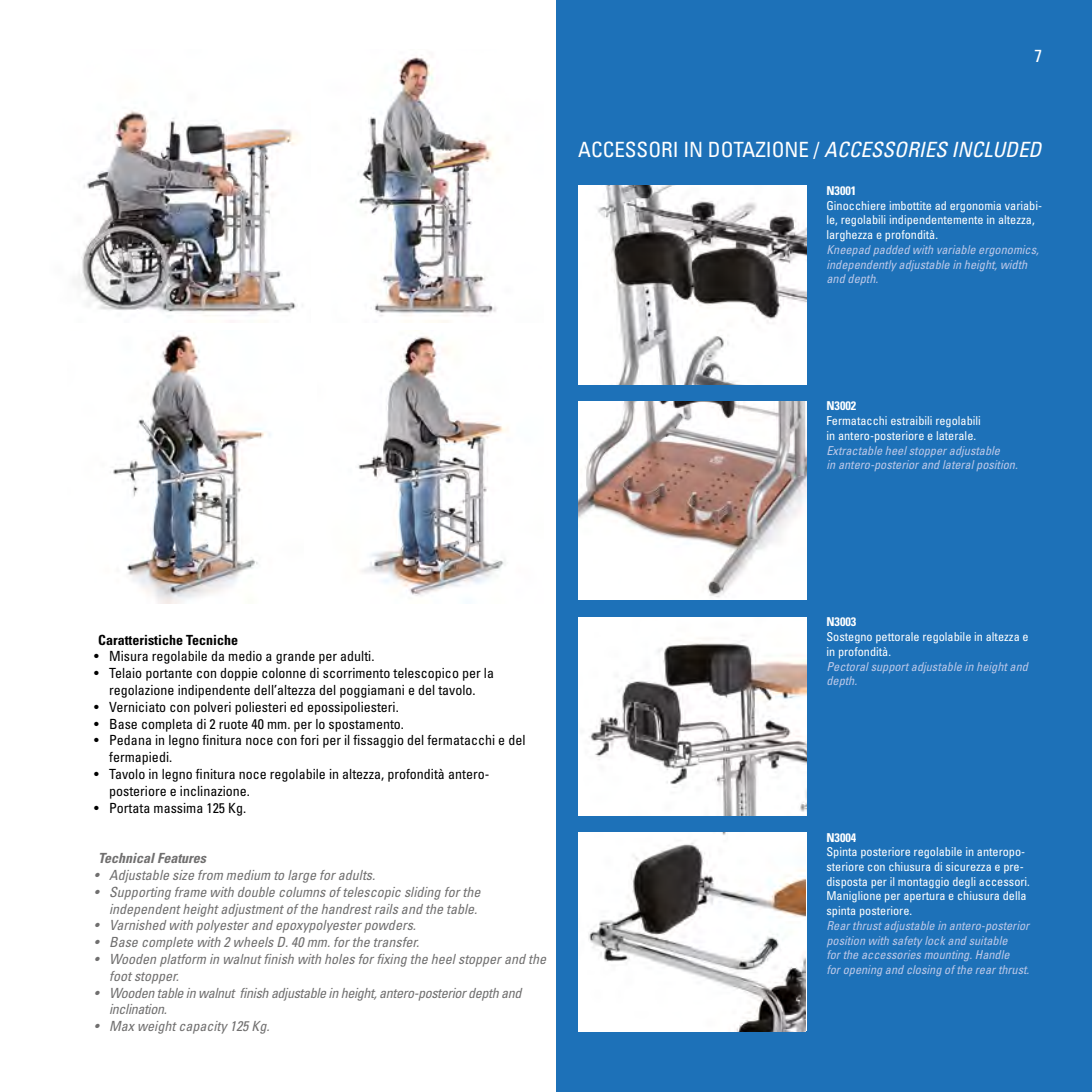
<style>
.page{position:relative;width:1092px;height:1092px;background:#fff}
.page>*{position:absolute;margin:0;border:0;box-sizing:border-box;transform-origin:0 0}
.t1{font:condensed 21px "Univers LT Std";color:#fff}
.t2{font:condensed 17.5px "Univers LT Std";color:#fff}
.t3{font:condensed 14px/16.8px "Univers LT Std";color:#000}
.t4{font:italic condensed 14px/16.8px "Univers LT Std";color:#706f6f;text-align:right}
.t5{font:italic condensed 14px/16.8px "Univers LT Std";letter-spacing:-.025em;color:#706f6f}
.t6{font:700 condensed 14px "Univers LT Std";color:#000}
.t7{font:italic 700 condensed 14px "Univers LT Std";color:#706f6f}
.t8{font:condensed 12.25px/14.7px "Univers LT Std";color:#fff}
.t9{font:italic condensed 12.25px/14.7px "Univers LT Std";color:#bdc9e9}
.t10{font:700 condensed 12.25px "Univers LT Std";color:#fff}
.s1{font-style:italic}
</style>
<div class="page">
<div style="left:556px;top:0;width:535px;height:1091px;background:#1d71b8"></div>
<img style="left:113px;top:334px;width:158px;height:269px">
<img style="left:358px;top:336px;width:150px;height:260px">
<img style="left:74px;top:110px;width:229px;height:208px">
<img style="left:358px;top:55px;width:139px;height:267px">
<img style="left:578px;top:401px;width:228px;height:198px">
<img style="left:578px;top:617px;width:228px;height:198px">
<img style="left:578px;top:832px;width:227px;height:199px">
<img style="left:578px;top:186px;width:228px;height:198px">
<p class="t2" style="left:1034px;top:45px;width:9px">7</p>
<h1 class="t1" style="left:578px;top:136px;width:464px">ACCESSORI IN DOTAZIONE / <span class="s1">ACCESSORIES INCLUDED</span></h1>
<p class="t10" style="left:826px;top:183px;width:31px">N3001</p>
<p class="t8" style="left:826px;top:198px;width:217px">Ginocchiere imbottite ad ergonomia variabi&shy;le, regolabili indipendentemente in altezza, larghezza e profondità.</p>
<p class="t9" style="left:826px;top:242px;width:214px">Kneepad padded with variable ergonomics, independently adjustable in height, width and depth.</p>
<p class="t10" style="left:826px;top:398px;width:31px">N3002</p>
<p class="t8" style="left:826px;top:413px;width:156px">Fermatacchi estraibili regolabili in antero-posteriore e laterale.</p>
<p class="t9" style="left:826px;top:443px;width:193px">Extractable heel stopper adjustable<br>in antero-posterior and lateral position.</p>
<p class="t6" style="left:98px;top:631px;width:141px">Caratteristiche Tecniche</p>
<p class="t3" style="left:94px;top:647px;width:282px">• Misura regolabile da medio a grande per adulti.</p>
<p class="t3" style="left:94px;top:664px;width:401px;text-align:center">• Telaio portante con doppie colonne di scorrimento telescopico per la regolazione indipendente dell’altezza del poggiamani e del tavolo.</p>
<p class="t3" style="left:94px;top:698px;width:306px">• Verniciato con polveri poliesteri ed epossipoliesteri.</p>
<p class="t3" style="left:94px;top:715px;width:311px">• Base completa di 2 ruote 40 mm. per lo spostamento.</p>
<p class="t3" style="left:109px;top:731px;width:418px;text-indent:-15px">• Pedana in legno finitura noce con fori per il fissaggio del fermatacchi e del fermapiedi.</p>
<p class="t3" style="left:109px;top:765px;width:381px;text-indent:-15px">• Tavolo in legno finitura noce regolabile in altezza, profondità antero&shy;posteriore e inclinazione.</p>
<p class="t3" style="left:94px;top:799px;width:153px">• Portata massima 125 Kg.</p>
<p class="t7" style="left:98px;top:849px;width:109px">Technical Features</p>
<p class="t4" style="left:94px;top:866px;width:282px">• Adjustable size from medium to large for adults.</p>
<p class="t4" style="left:94px;top:883px;width:387px">• Supporting frame with double columns of telescopic sliding for the independent height adjustment of the handrest rails and the table.</p>
<p class="t4" style="left:94px;top:916px;width:323px">• Varnished with polyester and epoxypolyester powders.</p>
<p class="t4" style="left:94px;top:933px;width:326px">• Base complete with 2 wheels D. 40 mm. for the transfer.</p>
<p class="t4" style="left:109px;top:950px;width:438px;text-align:left;text-indent:-15px">• Wooden platform in walnut finish with holes for fixing the heel stopper and the foot stopper.</p>
<p class="t5" style="left:109px;top:984px;width:413px;text-indent:-15px">• Wooden table in walnut finish adjustable in height, antero-posterior depth and inclination.</p>
<p class="t4" style="left:94px;top:1017px;width:177px">• Max weight capacity 125 Kg.</p>
<p class="t10" style="left:826px;top:614px;width:31px">N3003</p>
<p class="t8" style="left:826px;top:629px;width:204px">Sostegno pettorale regolabile in altezza e in profondità.</p>
<p class="t9" style="left:826px;top:658px;width:203px">Pectoral support adjustable in height and depth.</p>
<p class="t10" style="left:826px;top:829px;width:31px">N3004</p>
<p class="t8" style="left:826px;top:844px;width:205px">Spinta posteriore regolabile in anteropo&shy;steriore con chiusura di sicurezza e pre&shy;disposta per il montaggio degli accessori.<br>Maniglione per apertura e chiusura della spinta posteriore.</p>
<p class="t9" style="left:826px;top:918px;width:204px">Rear thrust adjustable in antero-posterior position with safety lock and suitable<br>for the accessories mounting. Handle<br>for opening and closing of the rear thrust.</p>
</div>
